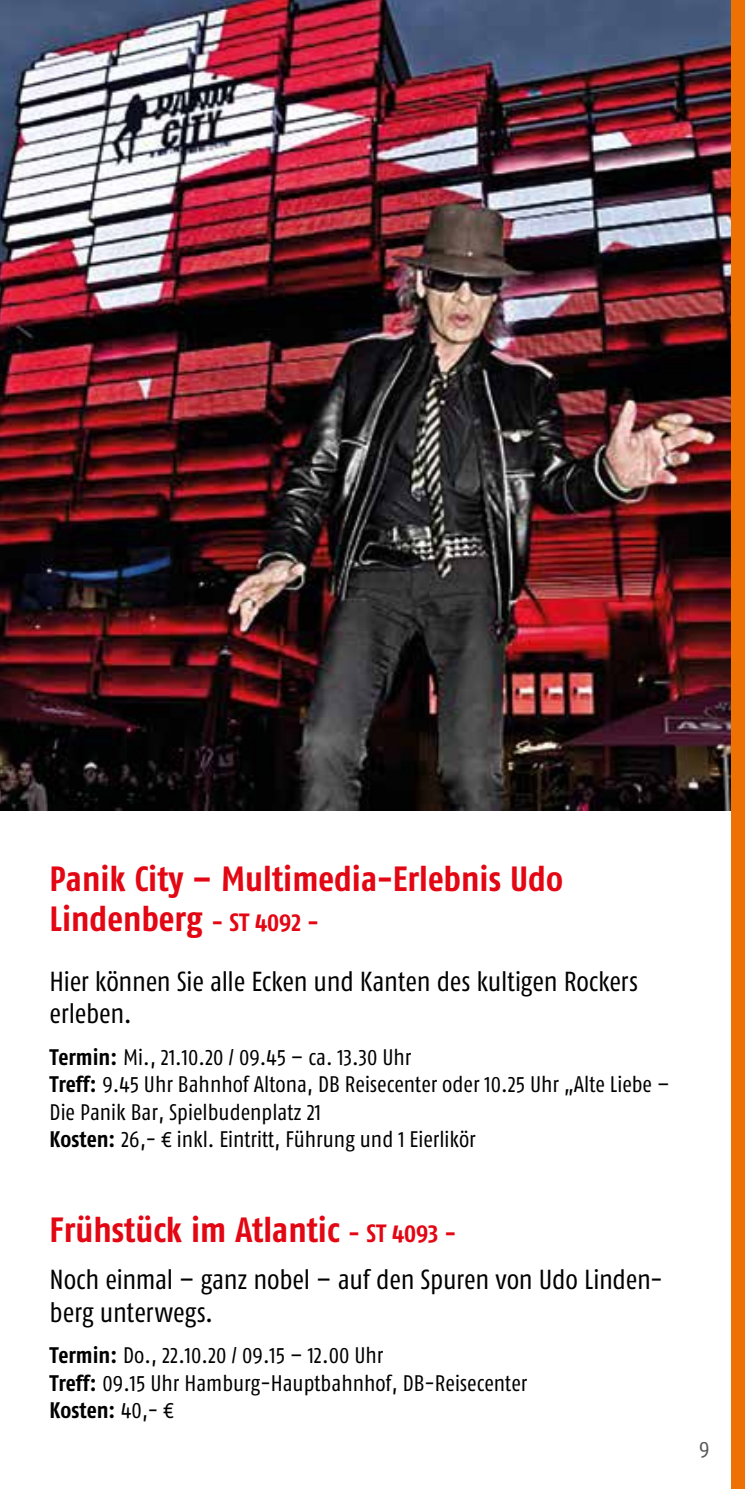
<style>
.page{position:relative;width:745px;height:1489px;background:#fff}
.page>*{position:absolute;margin:0;border:0;box-sizing:border-box;transform-origin:0 0}
.t1{font:35px/40px "Fago Co Bold Lf";color:#e30613}
.t2{font:27.5px/32.5px "Fago Co Regular Lf";letter-spacing:-.01em;color:#000}
.t3{font:22.5px/27.5px "Fago Co Regular Lf";color:#000}
.t4{font:22.5px "Fago Co Bold Lf";color:#000}
.t5{font:22.5px "Fago Co Regular Lf";color:#575756}
.s1{font-size:25px}
.s2{font-family:"Fago Co Bold Lf"}
.s3{font-family:"Fago Co Regular Lf"}
</style>
<div class="page">
<div style="left:730px;top:0;width:14px;height:1488px;background:#ee7203"></div>
<img style="left:0;top:0;width:730px;height:810px">
<h1 class="t1" style="left:50px;top:858px;width:514px">Panik City – Multimedia-Erlebnis Udo<br>Lindenberg <span class="s1">- ST 4092 -</span></h1>
<p class="t2" style="left:50px;top:964px;width:589px">Hier können Sie alle Ecken und Kanten des kultigen Rockers erleben.</p>
<p class="t3" style="left:50px;top:1042px;width:621px"><span class="s2">Termin:</span> Mi., 21.10.20 / 09.45 – ca. 13.30 Uhr<br><span class="s2">Treff:</span> 9.45 Uhr Bahnhof Altona, DB Reisecenter oder 10.25 Uhr „Alte Liebe – Die Panik Bar, Spielbudenplatz 21<br><span class="s2">Kosten:</span> 26,- € inkl. Eintritt, Führung und 1 Eierlikör</p>
<h1 class="t1" style="left:50px;top:1209px;width:408px">Frühstück im Atlantic <span class="s1">- ST 4093 -</span></h1>
<p class="t2" style="left:50px;top:1262px;width:614px">Noch einmal – ganz nobel – auf den Spuren von Udo Linden&shy;berg unterwegs.</p>
<p class="t3" style="left:50px;top:1341px;width:479px"><span class="s2">Termin:</span> Do., 22.10.20 / 09.15 – 12.00 Uhr<br><span class="s2">Treff:</span> 09.15 Uhr Hamburg-Hauptbahnhof, DB-Reisecenter</p>
<p class="t4" style="left:50px;top:1396px;width:126px">Kosten: <span class="s3">40,- €</span></p>
<p class="t5" style="left:698px;top:1436px;width:12px">9</p>
</div>
